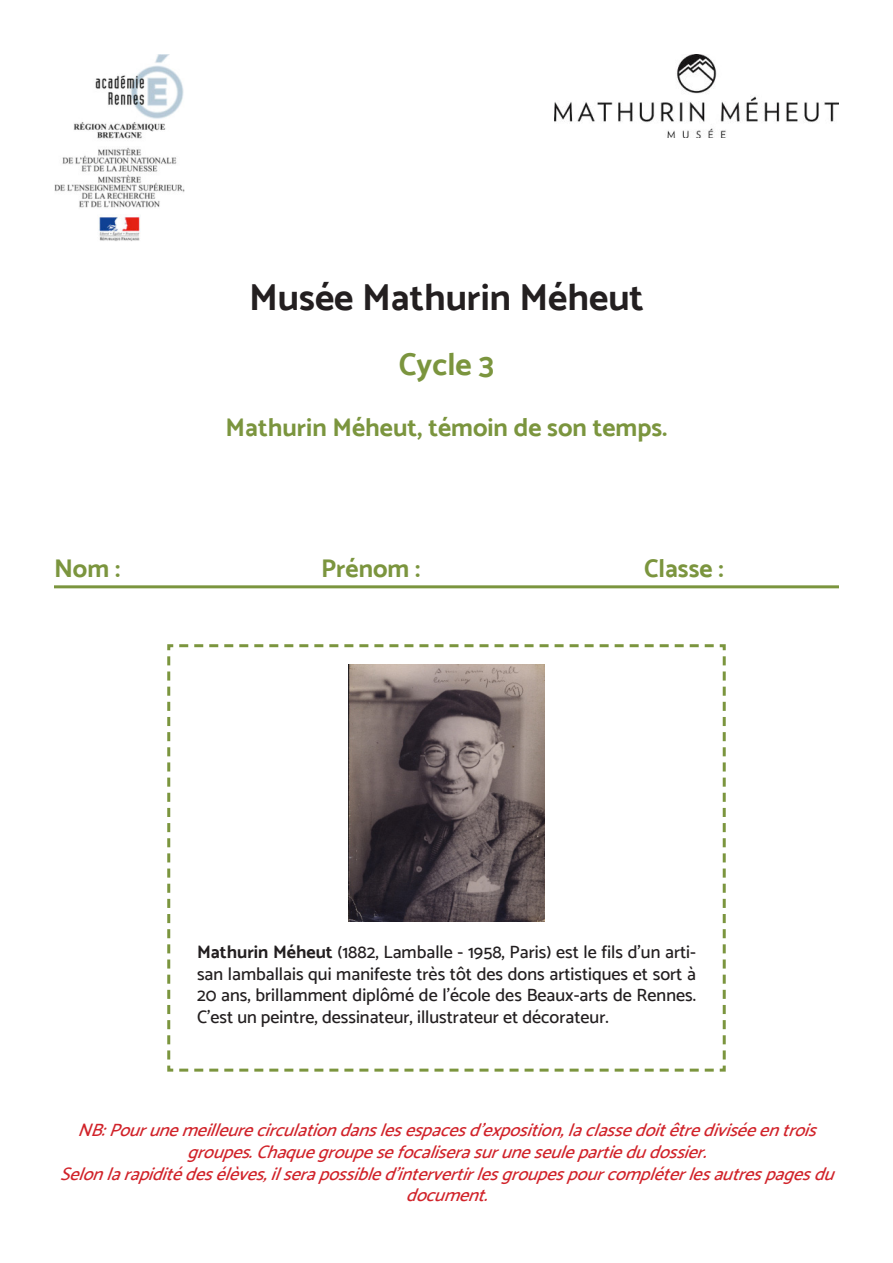
<style>
.page{position:relative;width:893px;height:1263px;background:#fff}
.page>*{position:absolute;margin:0;border:0;box-sizing:border-box;transform-origin:0 0}
.t1{font:700 37.5px "Catamaran";color:#231f20}
.t2{font:700 31.5px "Catamaran";color:#7b953e}
.t3{font:700 25.5px "Catamaran";color:#7b953e}
.t4{font:italic 500 18px/21.6px "Catamaran";color:#d1232a;text-align:center}
.t5{font:500 18px/21.6px "Catamaran";color:#231f20;text-align:justify}
.s1{font-weight:700}
</style>
<div class="page">
<img style="left:555px;top:54px;width:284px;height:84px">
<hr style="left:54px;top:585px;width:785px;height:3px;background:#7b953e">
<svg style="left:167px;top:644px;width:559px;height:428px"></svg>
<img style="left:54px;top:54px;width:131px;height:187px">
<h1 class="t1" style="left:249px;top:281px;width:396px">Musée Mathurin Méheut</h1>
<h2 class="t2" style="left:399px;top:351px;width:97px">Cycle 3</h2>
<h3 class="t3" style="left:226px;top:417px;width:443px">Mathurin Méheut, témoin de son temps.</h3>
<h3 class="t3" style="left:54px;top:558px;width:68px">Nom :</h3>
<h3 class="t3" style="left:321px;top:558px;width:101px">Prénom :</h3>
<h3 class="t3" style="left:644px;top:558px;width:81px">Classe :</h3>
<p class="t5" style="left:197px;top:941px;width:500px"><span class="s1">Mathurin Méheut</span> (1882, Lamballe - 1958, Paris) est le fils d’un arti&shy;san lamballais qui manifeste très tôt des dons artistiques et sort à 20 ans, brillamment diplômé de l’école des Beaux-arts de Rennes.<br>C’est un peintre, dessinateur, illustrateur et décorateur.</p>
<p class="t4" style="left:60px;top:1119px;width:786px">NB:Pourunemeilleurecirculationdanslesespacesd’exposition,laclassedoitêtrediviséeentrois groupes.Chaquegroupesefocaliserasuruneseulepartiedudossier.<br>Selonlarapiditédesélèves,ilserapossibled’intervertirlesgroupespourcompléterlesautrespagesdu document.</p>
</div>
